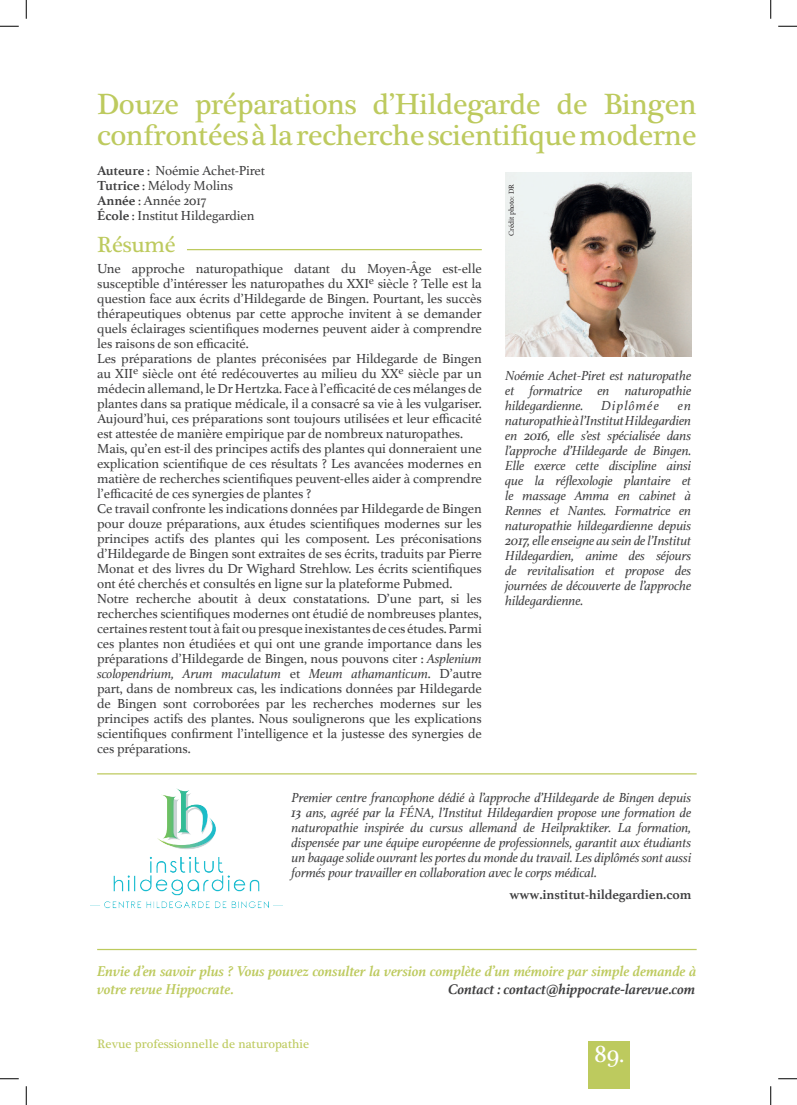
<style>
.page{position:relative;width:797px;height:1105px;background:#fff}
.page>*{position:absolute;margin:0;border:0;box-sizing:border-box;transform-origin:0 0}
.t1{font:30px/31.2px "Plantagenet Cherokee";letter-spacing:-.01em;color:#bdca5e}
.t2{font:25px "Plantagenet Cherokee";color:#fff}
.t3{font:22.5px "Plantagenet Cherokee";letter-spacing:-.01em;color:#bdca5e}
.t4{font:italic 700 15px/18px "Athelas";color:#bdca5e}
.t5{font:italic 700 15px "Athelas";color:#3e3e3f}
.t6{font:13.75px/15px "Athelas";letter-spacing:-.01em;color:#3e3e3f}
.t7{font:italic 13.75px/15px "Athelas";letter-spacing:-.01em;color:#3e3e3f;text-align:justify}
.t8{font:700 13.75px "Athelas";letter-spacing:-.01em;color:#3e3e3f}
.t9{font:italic 13.75px "Athelas";letter-spacing:.08em;color:#3e3e3f}
.t10{font:12.5px "Plantagenet Cherokee";color:#bdca5e}
.t11{font:7.5px "Minion Pro";letter-spacing:-.005em;color:#231f20}
.s1{font-weight:700}
.s2{font-style:italic}
</style>
<div class="page">
<div style="left:588px;top:1041px;width:42px;height:48px;background:#bdca5e"></div>
<img style="left:505px;top:173px;width:186px;height:184px">
<hr style="left:97px;top:773px;width:599px;height:1px;background:#bdca5e">
<hr style="left:187px;top:249px;width:295px;height:1px;background:#bdca5e">
<hr style="left:97px;top:949px;width:599px;height:1px;background:#bdca5e">
<img style="left:90px;top:788px;width:192px;height:121px">
<svg style="left:0;top:26px;width:19px;height:1px"></svg>
<svg style="left:778px;top:26px;width:19px;height:1px"></svg>
<svg style="left:0;top:1078px;width:19px;height:1px"></svg>
<svg style="left:778px;top:1078px;width:19px;height:1px"></svg>
<svg style="left:26px;top:0;width:1px;height:19px"></svg>
<svg style="left:26px;top:1086px;width:1px;height:19px"></svg>
<svg style="left:770px;top:0;width:1px;height:19px"></svg>
<svg style="left:770px;top:1086px;width:1px;height:19px"></svg>
<h1 class="t1" style="left:97px;top:89px;width:601px">Douze préparations d’Hildegarde de Bingen confrontées à la recherche scientifique moderne</h1>
<p class="t6" style="left:97px;top:163px;width:169px"><span class="s1">Auteure</span> : Noémie Achet-Piret<br><span class="s1">Tutrice</span> : Mélody Molins<br><span class="s1">Année</span> : Année 2017<br><span class="s1">École</span> : Institut Hildegardien</p>
<p class="t11" style="left:506px;top:236px;width:54px;rotate:-90deg">Crédit photo: DR</p>
<h3 class="t3" style="left:97px;top:231px;width:80px">Résumé</h3>
<p class="t6" style="left:97px;top:261px;width:386px">Une approche naturopathique datant du Moyen-Âge est-elle susceptible d’intéresser les naturopathes du XXI<sup>e</sup> siècle ? Telle est la question face aux écrits d’Hildegarde de Bingen. Pourtant, les succès thérapeutiques obtenus par cette approche invitent à se demander quels éclairages scientifiques modernes peuvent aider à comprendre les raisons de son efficacité.<br>Les préparations de plantes préconisées par Hildegarde de Bingen au XII<sup>e</sup> siècle ont été redécouvertes au milieu du XX<sup>e</sup> siècle par un médecin allemand, le Dr Hertzka. Face à l’efficacité de ces mélanges de plantes dans sa pratique médicale, il a consacré sa vie à les vulgariser.<br>Aujourd’hui, ces préparations sont toujours utilisées et leur efficacité est attestée de manière empirique par de nombreux naturopathes.<br>Mais, qu’en est-il des principes actifs des plantes qui donneraient une explication scientifique de ces résultats ? Les avancées modernes en matière de recherches scientifiques peuvent-elles aider à comprendre l’efficacité de ces synergies de plantes ?<br>Ce travail confronte les indications données par Hildegarde de Bingen pour douze préparations, aux études scientifiques modernes sur les principes actifs des plantes qui les composent. Les préconisations d’Hildegarde de Bingen sont extraites de ses écrits, traduits par Pierre Monat et des livres du Dr Wighard Strehlow. Les écrits scientifiques ont été cherchés et consultés en ligne sur la plateforme Pubmed.<br>Notre recherche aboutit à deux constatations. D’une part, si les recherches scientifiques modernes ont étudié de nombreuses plantes, certaines restent tout à fait ou presque inexistantes de ces études. Parmi ces plantes non étudiées et qui ont une grande importance dans les préparations d’Hildegarde de Bingen, nous pouvons citer : <span class="s2">Asplenium scolopendrium, Arum maculatum</span> et <span class="s2">Meum athamanticum</span>. D’autre part, dans de nombreux cas, les indications données par Hildegarde de Bingen sont corroborées par les recherches modernes sur les principes actifs des plantes. Nous soulignerons que les explications scientifiques confirment l’intelligence et la justesse des synergies de ces préparations.</p>
<p class="t7" style="left:505px;top:367px;width:188px">Noémie Achet-Piret est naturopathe et formatrice en naturopathie hildegardienne.</p>
<p class="t9" style="left:601px;top:394px;width:59px">Diplômée</p>
<p class="t7" style="left:505px;top:397px;width:188px;text-indent:173px">en naturopathie à l’Institut Hildegardien en 2016, elle s’est spécialisée dans l’approche d’Hildegarde de Bingen.<br>Elle exerce cette discipline ainsi que la réflexologie plantaire et le massage Amma en cabinet à Rennes et Nantes. Formatrice en naturopathie hildegardienne depuis 2017, elle enseigne au sein de l’Institut Hildegardien, anime des séjours de revitalisation et propose des journées de découverte de l’approche hildegardienne.</p>
<p class="t7" style="left:291px;top:790px;width:401px">Premier centre francophone dédié à l’approche d’Hildegarde de Bingen depuis 13 ans, agréé par la FÉNA, l’Institut Hildegardien propose une formation de naturopathie inspirée du cursus allemand de Heilpraktiker. La formation, dispensée par une équipe européenne de professionnels, garantit aux étudiants un bagage solide ouvrant les portes du monde du travail. Les diplômés sont aussi formés pour travailler en collaboration avec le corps médical.</p>
<p class="t8" style="left:509px;top:883px;width:183px">www.institut-hildegardien.com</p>
<p class="t4" style="left:97px;top:962px;width:601px">Envie d’en savoir plus ? Vous pouvez consulter la version complète d’un mémoire par simple demande à votre revue Hippocrate.</p>
<p class="t5" style="left:448px;top:977px;width:248px">Contact : contact@hippocrate-larevue.com</p>
<p class="t10" style="left:97px;top:1037px;width:213px">Revue professionnelle de naturopathie</p>
<h2 class="t2" style="left:594px;top:1039px;width:31px">89.</h2>
</div>
